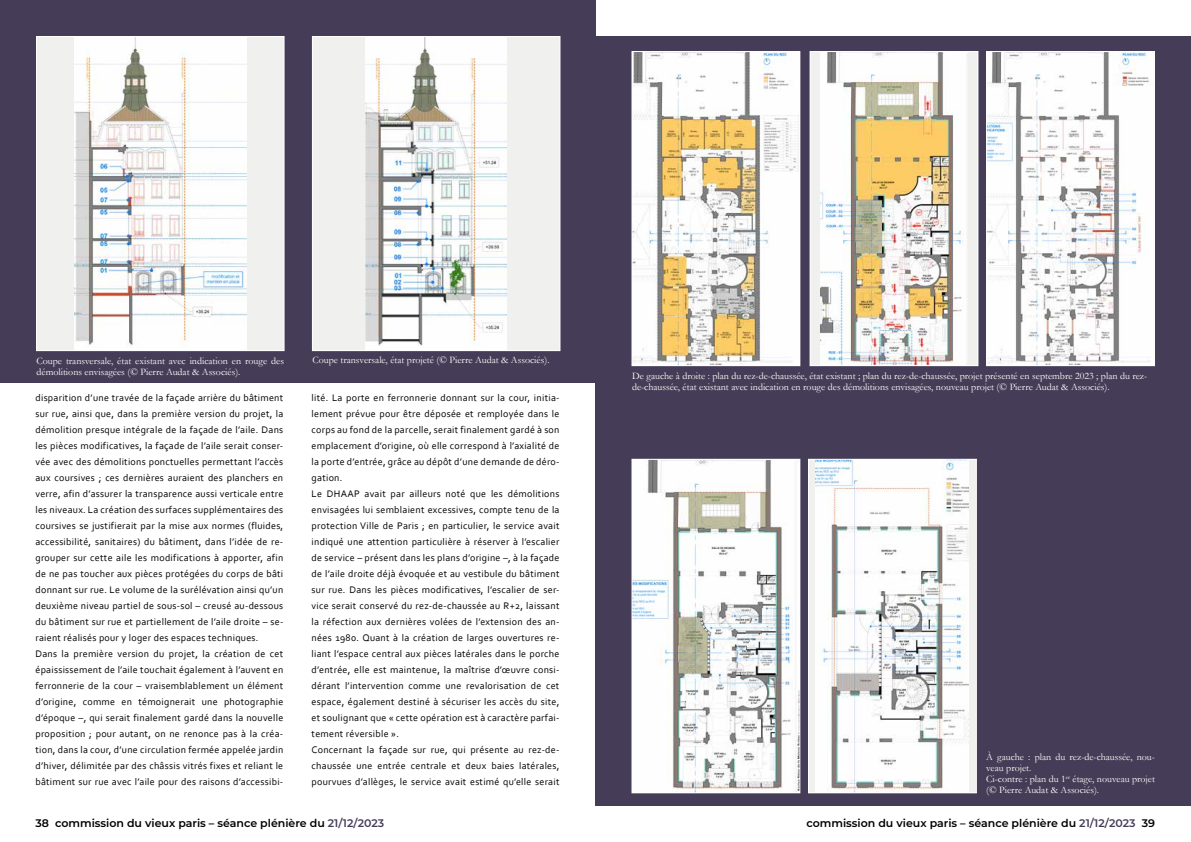
<style>
.page{position:relative;width:1191px;height:842px;background:#fff}
.page>*{position:absolute;margin:0;border:0;box-sizing:border-box;transform-origin:0 0}
.t1{font:600 11px "Montserrat";color:#000}
.t2{font:10px/16px "Corbel";letter-spacing:.025em;color:#000}
.t3{font:10px/11px "Garamond";color:#fff}
.s1{color:#453d57}
</style>
<div class="page">
<div style="left:595px;top:36px;width:596px;height:770px;background:#453d57"></div>
<div style="left:0;top:0;width:595px;height:383px;background:#453d57"></div>
<div style="left:36px;top:36px;width:248px;height:315px;background:#f0f0ee"></div>
<img style="left:74px;top:38px;width:172px;height:311px">
<div style="left:36px;top:36px;width:248px;height:315px;border:1px solid #fff"></div>
<div style="left:312px;top:36px;width:248px;height:315px;background:#f0f0ee"></div>
<img style="left:366px;top:38px;width:140px;height:311px">
<div style="left:312px;top:36px;width:248px;height:315px;border:1px solid #fff"></div>
<div style="left:808px;top:459px;width:168px;height:334px;background:#f0f0ee"></div>
<img style="left:816px;top:461px;width:153px;height:330px">
<div style="left:808px;top:459px;width:169px;height:334px;border:1px solid #fff"></div>
<img style="left:633px;top:461px;width:165px;height:330px">
<div style="left:631px;top:459px;width:169px;height:334px;border:1px solid #fff"></div>
<img style="left:633px;top:53px;width:165px;height:311px">
<div style="left:631px;top:51px;width:169px;height:315px;border:1px solid #fff"></div>
<img style="left:988px;top:53px;width:165px;height:311px">
<div style="left:986px;top:51px;width:169px;height:315px;border:1px solid #fff"></div>
<div style="left:810px;top:52px;width:168px;height:314px;background:#f0f0ee"></div>
<img style="left:820px;top:53px;width:147px;height:311px">
<div style="left:809px;top:51px;width:169px;height:315px;border:1px solid #fff"></div>
<p class="t3" style="left:36px;top:355px;width:249px">Coupe transversale, état existant avec indication en rouge des démolitions envisagées (© Pierre Audat &amp; Associés).</p>
<p class="t3" style="left:312px;top:354px;width:239px">Coupe transversale, état projeté (© Pierre Audat &amp; Associés).</p>
<p class="t2" style="left:35px;top:389px;width:249px">disparition d’une travée de la façade arrière du bâtiment sur rue, ainsi que, dans la première version du projet, la démolition presque intégrale de la façade de l’aile. Dans les pièces modificatives, la façade de l’aile serait conser&shy;vée avec des démolitions ponctuelles permettant l’accès aux coursives ; ces dernières auraient des planchers en verre, afin d’assurer la transparence aussi verticale entre les niveaux. La création des surfaces supplémentaires des coursives se justifierait par la mise aux normes (fluides, accessibilité, sanitaires) du bâtiment, dans l’idée de re&shy;grouper sur cette aile les modifications à apporter, afin de ne pas toucher aux pièces protégées du corps de bâti donnant sur rue. Le volume de la surélévation ainsi qu’un deuxième niveau partiel de sous-sol – creusé au-dessous du bâtiment sur rue et partiellement de l’aile droite – se&shy;raient réalisés pour y loger des espaces techniques.<br>Dans la première version du projet, la création de cet épaississement de l’aile touchait également à l’auvent en ferronnerie de la cour – vraisemblablement un élément d’origine, comme en témoignerait une photographie d’époque –, qui serait finalement gardé dans la nouvelle proposition ; pour autant, on ne renonce pas à la créa&shy;tion, dans la cour, d’une circulation fermée appelée jardin d’hiver, délimitée par des châssis vitrés fixes et reliant le bâtiment sur rue avec l’aile pour des raisons d’accessibi-</p>
<p class="t2" style="left:312px;top:389px;width:249px">lité. La porte en ferronnerie donnant sur la cour, initia&shy;lement prévue pour être déposée et remployée dans le corps au fond de la parcelle, serait finalement gardé à son emplacement d’origine, où elle correspond à l’axialité de la porte d’entrée, grâce au dépôt d’une demande de déro&shy;gation.<br>Le DHAAP avait par ailleurs noté que les démolitions envisagées lui semblaient excessives, compte tenu de la protection Ville de Paris ; en particulier, le service avait indiqué une attention particulière à réserver à l’escalier de service – présent dans les plans d’origine –, à la façade de l’aile droite déjà évoquée et au vestibule du bâtiment sur rue. Dans les pièces modificatives, l’escalier de ser&shy;vice serait conservé du rez-de-chaussée au R+2, laissant la réfection aux dernières volées de l’extension des an&shy;nées 1980. Quant à la création de larges ouvertures re&shy;liant l’espace central aux pièces latérales dans le porche d’entrée, elle est maintenue, la maîtrise d’œuvre consi&shy;dérant l’intervention comme une revalorisation de cet espace, également destiné à sécuriser les accès du site, et soulignant que « cette opération est à caractère parfai&shy;tement réversible ».<br>Concernant la façade sur rue, qui présente au rez-de&shy;chaussée une entrée centrale et deux baies latérales, pourvues d’allèges, le service avait estimé qu’elle serait</p>
<p class="t3" style="left:632px;top:370px;width:517px">De gauche à droite : plan du rez-de-chaussée, état existant ; plan du rez-de-chaussée, projet présenté en septembre 2023 ; plan du rez&shy;de-chaussée, état existant avec indication en rouge des démolitions envisagées, nouveau projet (© Pierre Audat &amp; Associés).</p>
<p class="t3" style="left:986px;top:751px;width:170px">À gauche : plan du rez-de-chaussée, nou&shy;veau projet.<br>Ci-contre : plan du 1<sup>er</sup> étage, nouveau projet (© Pierre Audat &amp; Associés).</p>
<p class="t1" style="left:35px;top:816px;width:350px">38 commission du vieux paris – séance plénière du <span class="s1">21/12/2023</span></p>
<p class="t1" style="left:806px;top:815px;width:350px">commission du vieux paris – séance plénière du <span class="s1">21/12/2023</span> 39</p>
</div>
